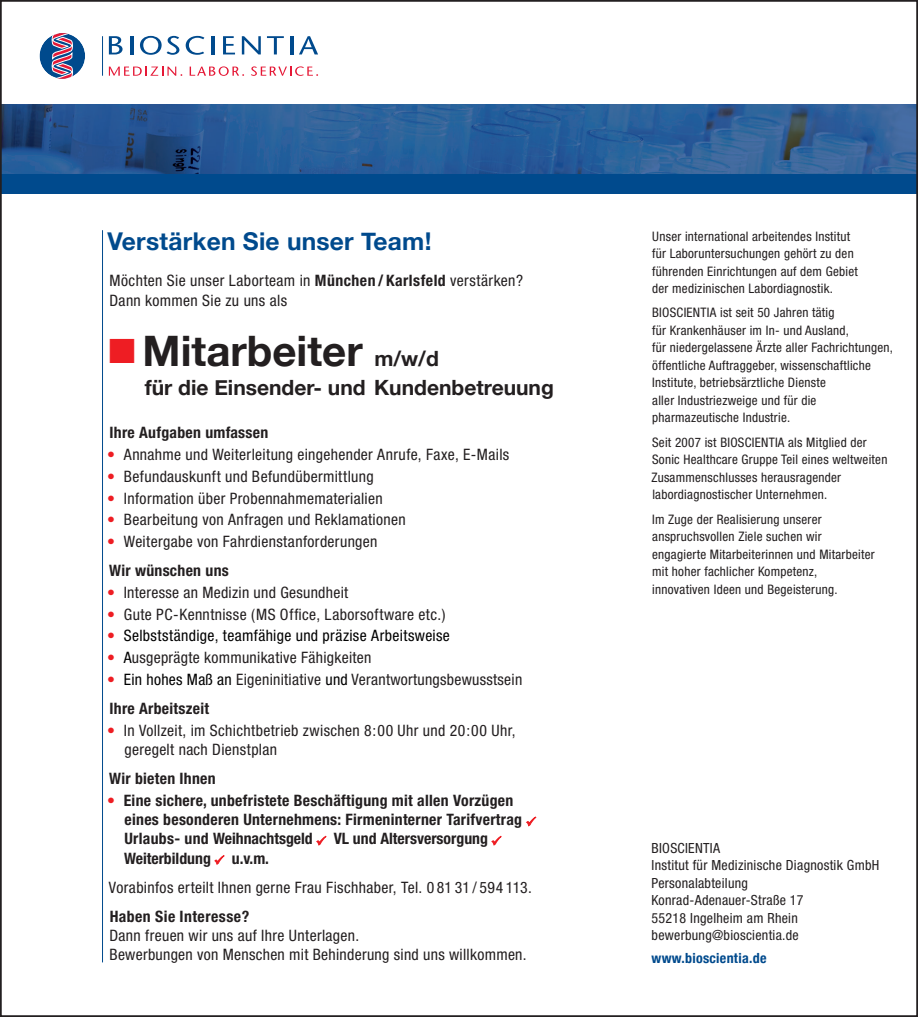
<style>
.page{position:relative;width:918px;height:1017px;background:#fff}
.page>*{position:absolute;margin:0;border:0;box-sizing:border-box;transform-origin:0 0}
.t1{font:700 42px "Helvetica Neue";color:#231f20}
.t2{font:700 24.5px "Helvetica Neue";letter-spacing:.01em;color:#004a8d}
.t3{font:700 21px "Helvetica Neue";color:#231f20}
.t4{font:condensed 15.75px/29.2px "Helvetica Neue";letter-spacing:.02em;color:#231f20}
.t5{font:700 condensed 15.75px/19.2px "Helvetica Neue";letter-spacing:.02em;color:#231f20}
.t6{font:condensed 15.75px "Helvetica Neue";letter-spacing:.025em;color:#000001}
.t7{font:700 condensed 15.75px "Helvetica Neue";color:#231f20}
.t8{font:condensed 14px/17.5px "Helvetica Neue";letter-spacing:.02em;color:#231f20}
.t9{font:700 condensed 14px "Helvetica Neue";letter-spacing:.02em;color:#004a8d}
.t10{font:condensed 13.12px/17.5px "Helvetica Neue";letter-spacing:.02em;color:#231f20}
.s1{font-weight:700}
.s2{font-size:21px}
.s3{color:#ee1d23}
.s4{font-weight:700;color:#ee1d23}
.s5{color:#000001}
.s6{font-weight:400;color:#ee1d23}
</style>
<div class="page">
<img style="left:3px;top:104px;width:912px;height:70px">
<div style="left:1px;top:174px;width:915px;height:19px;background:#004a8d"></div>
<svg style="left:526px;top:817px;width:10px;height:9px"></svg>
<svg style="left:316px;top:836px;width:10px;height:10px"></svg>
<svg style="left:491px;top:836px;width:10px;height:10px"></svg>
<svg style="left:214px;top:855px;width:10px;height:10px"></svg>
<svg style="left:109px;top:36px;width:14px;height:18px"></svg>
<hr style="left:130px;top:36px;width:3px;height:18px;background:#004a8d">
<svg style="left:140px;top:36px;width:39px;height:19px"></svg>
<svg style="left:186px;top:36px;width:18px;height:19px"></svg>
<hr style="left:211px;top:36px;width:3px;height:18px;background:#004a8d">
<svg style="left:223px;top:36px;width:12px;height:18px"></svg>
<svg style="left:242px;top:36px;width:19px;height:18px"></svg>
<svg style="left:267px;top:36px;width:17px;height:18px"></svg>
<hr style="left:290px;top:36px;width:3px;height:18px;background:#004a8d">
<svg style="left:299px;top:36px;width:19px;height:18px"></svg>
<svg style="left:109px;top:67px;width:73px;height:9px"></svg>
<svg style="left:190px;top:66px;width:54px;height:10px"></svg>
<svg style="left:251px;top:66px;width:67px;height:10px"></svg>
<svg style="left:39px;top:33px;width:46px;height:46px"></svg>
<hr style="left:102px;top:36px;width:1px;height:40px;background:#004a8d">
<hr style="left:102px;top:230px;width:1px;height:732px;background:#004a8d">
<h2 class="t2" style="left:108px;top:222px;width:325px">Verstärken Sie unser Team!</h2>
<p class="t4" style="left:109px;top:270px;width:415px;line-height:20.3px">Möchten Sie unser Laborteam in <span class="s1">München / Karlsfeld</span> verstärken?<br>Dann kommen Sie zu uns als</p>
<h1 class="t1" style="left:143px;top:318px;width:298px">Mitarbeiter <span class="s2">m/w/d</span></h1>
<h3 class="t3" style="left:145px;top:371px;width:411px">für die Einsender- und Kundenbetreuung</h3>
<p class="t5" style="left:110px;top:423px;width:160px">Ihre Aufgaben umfassen</p>
<p class="t4" style="left:107px;top:440px;width:404px"><span class="s3">•</span> Annahme und Weiterleitung eingehender Anrufe, Faxe, E-Mails</p>
<p class="t4" style="left:107px;top:461px;width:268px"><span class="s3">•</span> Befundauskunft und Befundübermittlung</p>
<p class="t4" style="left:107px;top:483px;width:277px"><span class="s3">•</span> Information über Probennahmematerialien</p>
<p class="t4" style="left:107px;top:505px;width:300px"><span class="s3">•</span> Bearbeitung von Anfragen und Reklamationen</p>
<p class="t4" style="left:107px;top:527px;width:272px"><span class="s3">•</span> Weitergabe von Fahrdienstanforderungen<br><span class="s1">Wir wünschen uns</span></p>
<p class="t4" style="left:107px;top:578px;width:243px"><span class="s3">•</span> Interesse an Medizin und Gesundheit</p>
<p class="t4" style="left:107px;top:599px;width:340px"><span class="s3">•</span> Gute PC-Kenntnisse (MS Office, Laborsoftware etc.)</p>
<p class="t6" style="left:107px;top:627px;width:344px"><span class="s3">•</span> Selbstständige, teamfähige und präzise Arbeitsweise</p>
<p class="t4" style="left:107px;top:643px;width:266px"><span class="s4">•</span> <span class="s5">A</span>usgeprägte kommunikative Fähigkeiten</p>
<p class="t4" style="left:107px;top:665px;width:417px"><span class="s4">•</span> <span class="s5">Ein hohes Maß an</span> Eigeninitiative <span class="s5">und</span> Verantwortungsbewusstsein<br><span class="s1">Ihre Arbeitszeit</span></p>
<p class="t4" style="left:124px;top:720px;width:393px;line-height:19.2px;text-indent:-17px"><span class="s3">•</span> In Vollzeit, im Schichtbetrieb zwischen 8:00 Uhr und 20:00 Uhr, geregelt nach Dienstplan</p>
<p class="t5" style="left:109px;top:769px;width:108px">Wir bieten Ihnen</p>
<p class="t5" style="left:124px;top:790px;width:399px;text-indent:-17px"><span class="s6">•</span> Eine sichere, unbefristete Beschäftigung mit allen Vorzügen eines besonderen Unternehmens: Firmeninterner Tarifvertrag<br>Urlaubs- und Weihnachtsgeld</p>
<p class="t7" style="left:334px;top:829px;width:156px">VL und Altersversorgung</p>
<p class="t7" style="left:124px;top:848px;width:88px">Weiterbildung</p>
<p class="t5" style="left:232px;top:848px;width:39px">u.v.m.</p>
<p class="t4" style="left:109px;top:872px;width:424px">Vorabinfos erteilt Ihnen gerne Frau Fischhaber, Tel. 0 81 31 / 594 113.</p>
<p class="t5" style="left:110px;top:906px;width:141px">Haben Sie Interesse?</p>
<p class="t4" style="left:109px;top:926px;width:419px;line-height:19.2px">Dann freuen wir uns auf Ihre Unterlagen.<br>Bewerbungen von Menschen mit Behinderung sind uns willkommen.</p>
<p class="t10" style="left:652px;top:227px;width:207px">Unser international arbeitendes Institut für Laboruntersuchungen gehört zu den führenden Einrichtungen auf dem Gebiet der medizinischen Labordiagnostik.</p>
<p class="t10" style="left:652px;top:304px;width:242px">BIOSCIENTIA ist seit 50 Jahren tätig<br>für Krankenhäuser im In- und Ausland,<br>für niedergelassene Ärzte aller Fachrichtungen, öffentliche Auftraggeber, wissenschaftliche Institute, betriebsärztliche Dienste<br>aller Industriezweige und für die pharmazeutische Industrie.</p>
<p class="t10" style="left:651px;top:433px;width:238px">Seit 2007 ist BIOSCIENTIA als Mitglied der Sonic Healthcare Gruppe Teil eines weltweiten Zusammenschlusses herausragender labordiagnostischer Unternehmen.</p>
<p class="t10" style="left:652px;top:510px;width:224px">Im Zuge der Realisierung unserer anspruchsvollen Ziele suchen wir engagierte Mitarbeiterinnen und Mitarbeiter mit hoher fachlicher Kompetenz, innovativen Ideen und Begeisterung.</p>
<p class="t8" style="left:651px;top:839px;width:229px">BIOSCIENTIA<br>Institut für Medizinische Diagnostik GmbH<br>Personalabteilung<br>Konrad-Adenauer-Straße 17<br>55218 Ingelheim am Rhein bewerbung@bioscientia.de</p>
<p class="t9" style="left:651px;top:946px;width:116px">www.bioscientia.de</p>
</div>
